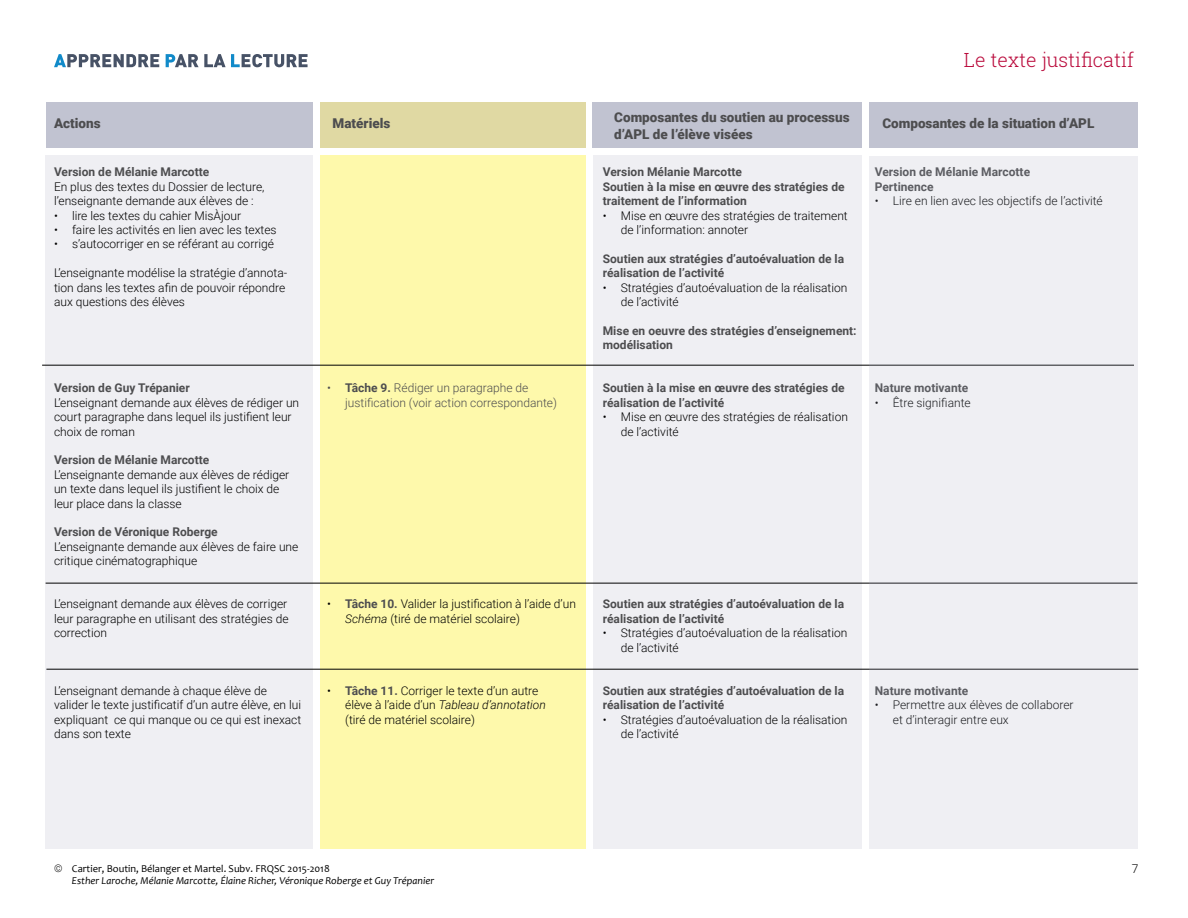
<style>
.page{position:relative;width:1188px;height:918px;background:#fff}
.page>*{position:absolute;margin:0;border:0;box-sizing:border-box;transform-origin:0 0}
.t1{font:300 19.5px "Roboto Slab";color:#ba0b3c}
.t2{font:900 13.5px/16.2px "Roboto";color:#4d4d4f}
.t3{font:300 12px/14.4px "Roboto";color:#000}
.t4{font:700 12px/14.4px "Roboto";color:#4d4d4f}
.t5{font:300 12px/14.4px "Roboto";color:#4d4d4f}
.t6{font:italic 10.5px/12.6px "Candara";color:#000}
.s1{font-weight:700}
.s2{font-weight:700;color:#4d4d4f}
.s3{font-style:italic}
.s4{font-family:"Roboto";font-weight:300;font-style:normal}
.s5{font-style:normal}
</style>
<div class="page">
<div style="left:45px;top:156px;width:268px;height:693px;background:#efeff3"></div>
<div style="left:320px;top:156px;width:266px;height:693px;background:#fef9ab"></div>
<div style="left:593px;top:156px;width:269px;height:693px;background:#efeff3"></div>
<div style="left:46px;top:103px;width:267px;height:45px;background:#c1c3d1"></div>
<div style="left:320px;top:103px;width:265px;height:45px;background:#e0d9a3"></div>
<div style="left:592px;top:103px;width:270px;height:45px;background:#c1c3d1"></div>
<div style="left:869px;top:103px;width:269px;height:45px;background:#c1c3d1"></div>
<svg style="left:54px;top:54px;width:105px;height:13px"></svg>
<svg style="left:166px;top:54px;width:142px;height:13px"></svg>
<hr style="left:42px;top:365px;width:1092px;height:1px;background:#000101">
<hr style="left:46px;top:583px;width:1091px;height:1px;background:#000101">
<hr style="left:46px;top:669px;width:1092px;height:1px;background:#000101">
<div style="left:869px;top:157px;width:269px;height:692px;background:#efeff3"></div>
<h1 class="t1" style="left:964px;top:47px;width:172px">Le texte justificatif</h1>
<p class="t2" style="left:54px;top:114px;width:48px">Actions</p>
<p class="t2" style="left:333px;top:114px;width:59px">Matériels</p>
<p class="t2" style="left:614px;top:109px;width:237px">Composantes du soutien au processus d’APL de l’élève visées</p>
<p class="t2" style="left:882px;top:115px;width:214px">Composantes de la situation d’APL</p>
<p class="t4" style="left:54px;top:164px;width:157px">Version de Mélanie Marcotte</p>
<p class="t3" style="left:54px;top:179px;width:212px">En plus des textes du Dossier de lecture, l’enseignante demande aux élèves de :</p>
<p class="t3" style="left:54px;top:208px;width:189px">• lire les textes du cahier MisÀjour</p>
<p class="t3" style="left:54px;top:222px;width:224px">• faire les activités en lien avec les textes</p>
<p class="t3" style="left:54px;top:236px;width:221px">• s’autocorriger en se référant au corrigé</p>
<p class="t3" style="left:54px;top:265px;width:235px">L’enseignante modélise la stratégie d’annota&shy;tion dans les textes afin de pouvoir répondre aux questions des élèves</p>
<p class="t4" style="left:54px;top:380px;width:137px">Version de Guy Trépanier</p>
<p class="t3" style="left:54px;top:395px;width:247px">L’enseignant demande aux élèves de rédiger un court paragraphe dans lequel ils justifient leur choix de roman</p>
<p class="t4" style="left:54px;top:452px;width:157px">Version de Mélanie Marcotte</p>
<p class="t3" style="left:54px;top:467px;width:237px">L’enseignante demande aux élèves de rédiger un texte dans lequel ils justifient le choix de leur place dans la classe</p>
<p class="t4" style="left:54px;top:524px;width:165px">Version de Véronique Roberge</p>
<p class="t3" style="left:54px;top:539px;width:246px">L’enseignante demande aux élèves de faire une critique cinématographique</p>
<p class="t3" style="left:54px;top:596px;width:236px;text-align:justify">L’enseignant demande aux élèves de corriger leur paragraphe en utilisant des stratégies de correction</p>
<p class="t3" style="left:54px;top:683px;width:249px">L’enseignant demande à chaque élève de valider le texte justificatif d’un autre élève, en lui expliquant ce qui manque ou ce qui est inexact dans son texte</p>
<p class="t5" style="left:345px;top:380px;width:213px;text-indent:-18px">• <span class="s1">Tâche 9.</span> Rédiger un paragraphe de justification (voir action correspondante)</p>
<p class="t3" style="left:345px;top:596px;width:232px;text-indent:-18px">• <span class="s2">Tâche 10.</span> Valider la justification à l’aide d’un<br><span class="s3">Schéma</span> (tiré de matériel scolaire)</p>
<p class="t3" style="left:345px;top:683px;width:202px;text-indent:-18px">• <span class="s2">Tâche 11.</span> Corriger le texte d’un autre élève à l’aide d’un <span class="s3">Tableau d’annotation </span>(tiré de matériel scolaire)</p>
<p class="t4" style="left:603px;top:164px;width:243px">Version Mélanie Marcotte<br>Soutien à la mise en œuvre des stratégies de traitement de l’information</p>
<p class="t3" style="left:621px;top:208px;width:228px;text-indent:-18px">• Mise en œuvre des stratégies de traitement de l’information: annoter</p>
<p class="t4" style="left:603px;top:251px;width:243px">Soutien aux stratégies d’autoévaluation de la réalisation de l’activité</p>
<p class="t3" style="left:621px;top:280px;width:228px;text-indent:-18px">• Stratégies d’autoévaluation de la réalisation de l’activité</p>
<p class="t4" style="left:603px;top:323px;width:255px">Mise en oeuvre des stratégies d’enseignement: modélisation</p>
<p class="t4" style="left:603px;top:380px;width:243px">Soutien à la mise en œuvre des stratégies de réalisation de l’activité</p>
<p class="t3" style="left:621px;top:409px;width:229px;text-indent:-18px">• Mise en œuvre des stratégies de réalisation de l’activité</p>
<p class="t4" style="left:875px;top:164px;width:157px">Version de Mélanie Marcotte<br>Pertinence</p>
<p class="t3" style="left:875px;top:193px;width:230px">• Lire en lien avec les objectifs de l’activité</p>
<p class="t4" style="left:875px;top:380px;width:95px">Nature motivante</p>
<p class="t3" style="left:875px;top:395px;width:97px">• Être signifiante</p>
<p class="t4" style="left:603px;top:596px;width:243px">Soutien aux stratégies d’autoévaluation de la réalisation de l’activité</p>
<p class="t3" style="left:621px;top:625px;width:228px;text-indent:-18px">• Stratégies d’autoévaluation de la réalisation de l’activité</p>
<p class="t4" style="left:603px;top:683px;width:243px">Soutien aux stratégies d’autoévaluation de la réalisation de l’activité</p>
<p class="t3" style="left:621px;top:712px;width:228px;text-indent:-18px">• Stratégies d’autoévaluation de la réalisation de l’activité</p>
<p class="t4" style="left:875px;top:683px;width:95px">Nature motivante</p>
<p class="t3" style="left:893px;top:697px;width:182px;text-indent:-18px">• Permettre aux élèves de collaborer et d’interagir entre eux</p>
<p class="t6" style="left:72px;top:862px;width:364px;text-indent:-18px"><span class="s4">©</span> <span class="s5">Cartier, Boutin, Bélanger et Martel. Subv. FRQSC 2015-2018<br></span>Esther Laroche, Mélanie Marcotte, Élaine Richer, Véronique Roberge et Guy Trépanier</p>
<p class="t3" style="left:1132px;top:861px;width:8px">7</p>
</div>
